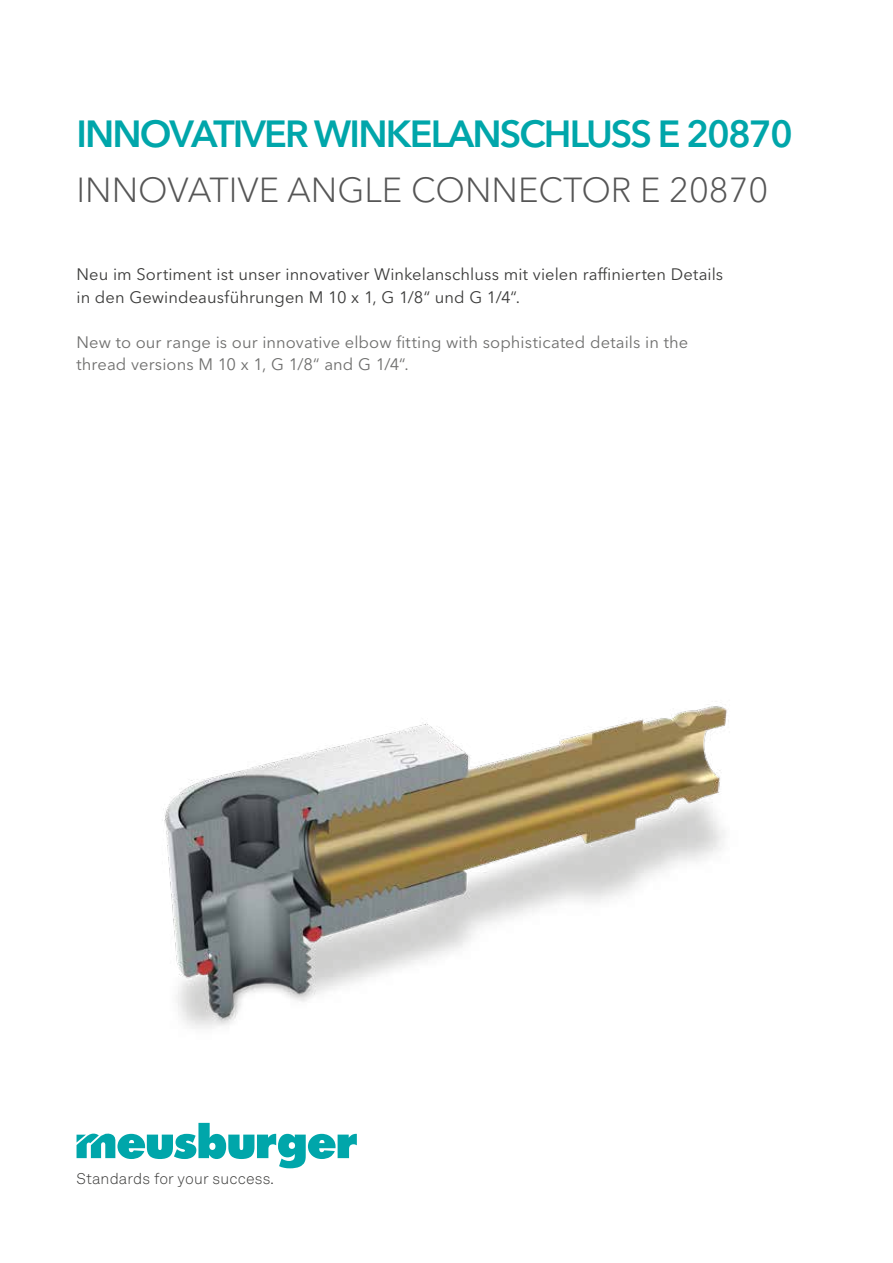
<style>
.page{position:relative;width:893px;height:1263px;background:#fff}
.page>*{position:absolute;margin:0;border:0;box-sizing:border-box;transform-origin:0 0}
.t1{font:600 37.5px "Avenir Next W1 G";letter-spacing:-.05em;color:#00a6aa}
.t2{font:300 34.5px "Avenir Next W1 G";color:#565656}
.t3{font:16.5px/22.5px "Avenir Next W1 G";letter-spacing:.005em;color:#3b3b3a}
.t4{font:16.5px/22.5px "Avenir Next W1 G";letter-spacing:.005em;color:#6f6f6e}
.t5{font:300 15.3px "Akkurat LL";letter-spacing:.01em;color:#3b3b3a}
</style>
<div class="page">
<svg style="left:77px;top:1123px;width:280px;height:45px"></svg>
<img style="left:162px;top:704px;width:567px;height:324px">
<h1 class="t1" style="left:77px;top:112px;width:718px">INNOVATIVER WINKELANSCHLUSS E 20870</h1>
<h2 class="t2" style="left:77px;top:169px;width:693px">INNOVATIVE ANGLE CONNECTOR E 20870</h2>
<p class="t3" style="left:77px;top:263px;width:648px">Neu im Sortiment ist unser innovativer Winkelanschluss mit vielen raffinierten Details in den Gewindeausführungen M 10 x 1, G 1/8“ und G 1/4“.</p>
<p class="t4" style="left:77px;top:331px;width:613px">New to our range is our innovative elbow fitting with sophisticated details in the thread versions M 10 x 1, G 1/8“ and G 1/4“.</p>
<p class="t5" style="left:76px;top:1168px;width:199px">Standards for your success.</p>
</div>
